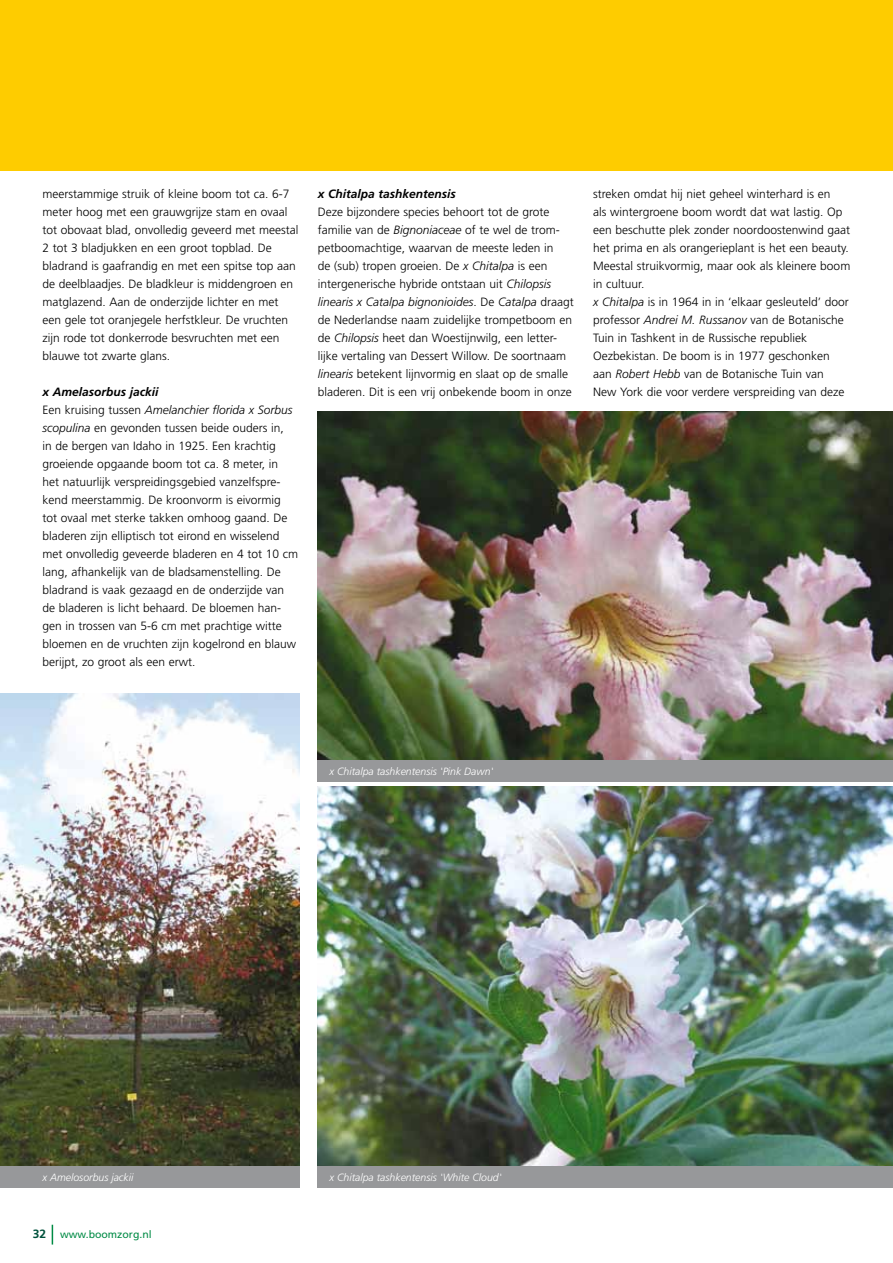
<style>
.page{position:relative;width:893px;height:1263px;background:#fff}
.page>*{position:absolute;margin:0;border:0;box-sizing:border-box;transform-origin:0 0}
.t1{font:300 12px/18px "Frutiger";color:#000}
.t2{font:italic 700 12px "Frutiger";color:#000}
.t3{font:italic 300 10.5px "Frutiger";color:#fff}
.t4{font:10.5px "Frutiger";color:#008b45}
.s1{font-weight:700;font-style:italic}
.s2{font-style:italic}
.s3{font-weight:700;font-size:12px;color:#00523c}
</style>
<div class="page">
<svg style="left:52px;top:1225px;width:1px;height:19px"></svg>
<div style="left:0;top:0;width:893px;height:171px;background:#fecc00"></div>
<img style="left:0;top:693px;width:300px;height:473px">
<div style="left:0;top:1166px;width:300px;height:21px;background:#97989a"></div>
<img style="left:318px;top:787px;width:575px;height:379px">
<div style="left:318px;top:1166px;width:575px;height:21px;background:#97989a"></div>
<img style="left:318px;top:412px;width:575px;height:348px">
<div style="left:318px;top:760px;width:575px;height:21px;background:#97989a"></div>
<p class="t1" style="left:43px;top:185px;width:257px">meerstammige struik of kleine boom tot ca. 6-7 meter hoog met een grauwgrijze stam en ovaal tot obovaat blad, onvolledig geveerd met meestal 2 tot 3 bladjukken en een groot topblad. De bladrand is gaafrandig en met een spitse top aan de deelblaadjes. De bladkleur is middengroen en matglazend. Aan de onderzijde lichter en met een gele tot oranjegele herfstkleur. De vruchten zijn rode tot donkerrode besvruchten met een blauwe tot zwarte glans.</p>
<p class="t1" style="left:43px;top:383px;width:257px"><span class="s1">x Amelasorbus jackii<br></span>Een kruising tussen <span class="s2">Amelanchier florida x Sorbus scopulina</span> en gevonden tussen beide ouders in,<br>in de bergen van Idaho in 1925. Een krachtig groeiende opgaande boom tot ca. 8 meter, in<br>het natuurlijk verspreidingsgebied vanzelfspre&shy;kend meerstammig. De kroonvorm is eivormig tot ovaal met sterke takken omhoog gaand. De bladeren zijn elliptisch tot eirond en wisselend met onvolledig geveerde bladeren en 4 tot 10 cm lang, afhankelijk van de bladsamenstelling. De bladrand is vaak gezaagd en de onderzijde van de bladeren is licht behaard. De bloemen han&shy;gen in trossen van 5-6 cm met prachtige witte bloemen en de vruchten zijn kogelrond en blauw berijpt, zo groot als een erwt.</p>
<p class="t2" style="left:318px;top:187px;width:140px">x Chitalpa tashkentensis</p>
<p class="t1" style="left:318px;top:203px;width:258px">Deze bijzondere species behoort tot de grote familie van de <span class="s2">Bignoniaceae</span> of te wel de trom&shy;petboomachtige, waarvan de meeste leden in<br>de (sub) tropen groeien. De <span class="s2">x Chitalpa</span> is een intergenerische hybride ontstaan uit <span class="s2">Chilopsis linearis x Catalpa bignonioides</span>. De <span class="s2">Catalpa</span> draagt de Nederlandse naam zuidelijke trompetboom en de <span class="s2">Chilopsis</span> heet dan Woestijnwilg, een letter&shy;lijke vertaling van Dessert Willow. De soortnaam <span class="s2">linearis</span> betekent lijnvormig en slaat op de smalle bladeren. Dit is een vrij onbekende boom in onze</p>
<p class="t1" style="left:593px;top:185px;width:259px">streken omdat hij niet geheel winterhard is en<br>als wintergroene boom wordt dat wat lastig. Op een beschutte plek zonder noordoostenwind gaat het prima en als orangerieplant is het een beauty.<br>Meestal struikvormig, maar ook als kleinere boom in cultuur.<br><span class="s2">x Chitalpa</span> is in 1964 in in ‘elkaar gesleuteld’ door professor <span class="s2">Andrei M. Russanov</span> van de Botanische Tuin in Tashkent in de Russische republiek Oezbekistan. De boom is in 1977 geschonken aan <span class="s2">Robert Hebb</span> van de Botanische Tuin van<br>New York die voor verdere verspreiding van deze</p>
<p class="t3" style="left:329px;top:765px;width:165px">x Chitalpa tashkentensis 'Pink Dawn'</p>
<p class="t3" style="left:43px;top:1171px;width:93px">x Amelosorbus jackii</p>
<p class="t3" style="left:329px;top:1171px;width:174px">x Chitalpa tashkentensis 'White Cloud'</p>
<p class="t4" style="left:33px;top:1228px;width:120px"><span class="s3">32</span> www.boomzorg.nl</p>
</div>
